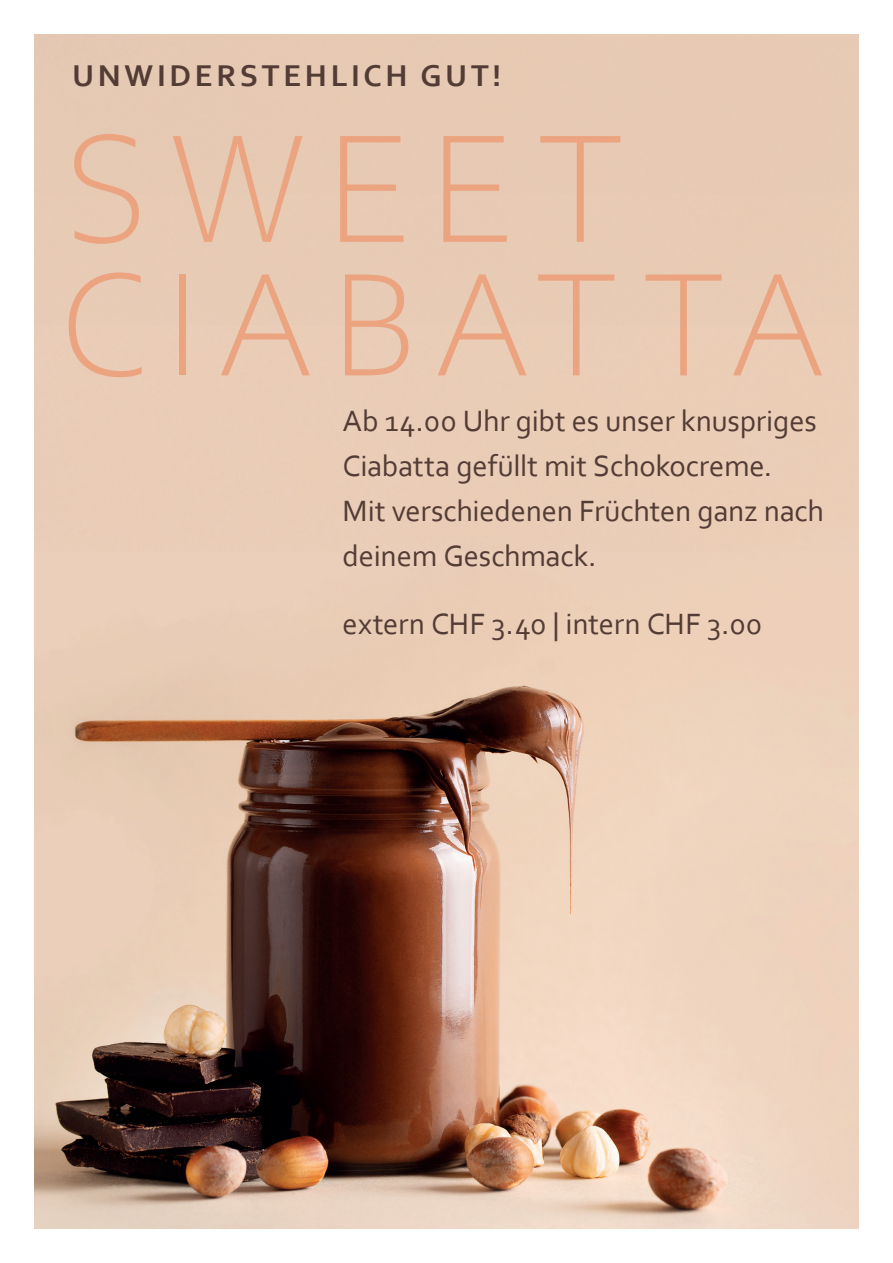
<style>
.page{position:relative;width:893px;height:1263px;background:#fff}
.page>*{position:absolute;margin:0;border:0;box-sizing:border-box;transform-origin:0 0}
.t1{font:300 162px "Corbel";letter-spacing:.12em;color:#eca480}
.t2{font:300 154.5px "Corbel";letter-spacing:.105em;color:#eca480}
.t3{font:700 31.5px "Corbel";letter-spacing:.12em;color:#533c35}
.t4{font:30.75px/45px "Corbel";letter-spacing:-.005em;color:#533c35}
</style>
<div class="page">
<img style="left:34px;top:34px;width:825px;height:1195px">
<p class="t3" style="left:72px;top:56px;width:431px">UNWIDERSTEHLICH GUT!</p>
<h1 class="t1" style="left:64px;top:83px;width:562px">SWEET</h1>
<h2 class="t2" style="left:58px;top:224px;width:768px">CIABATTA</h2>
<p class="t4" style="left:343px;top:398px;width:483px">Ab 14.00 Uhr gibt es unser knuspriges<br>Ciabatta gefüllt mit Schokocreme.<br>Mit verschiedenen Früchten ganz nach deinem Geschmack.</p>
<p class="t4" style="left:343px;top:600px;width:421px">extern CHF 3.40 | intern CHF 3.00</p>
</div>
